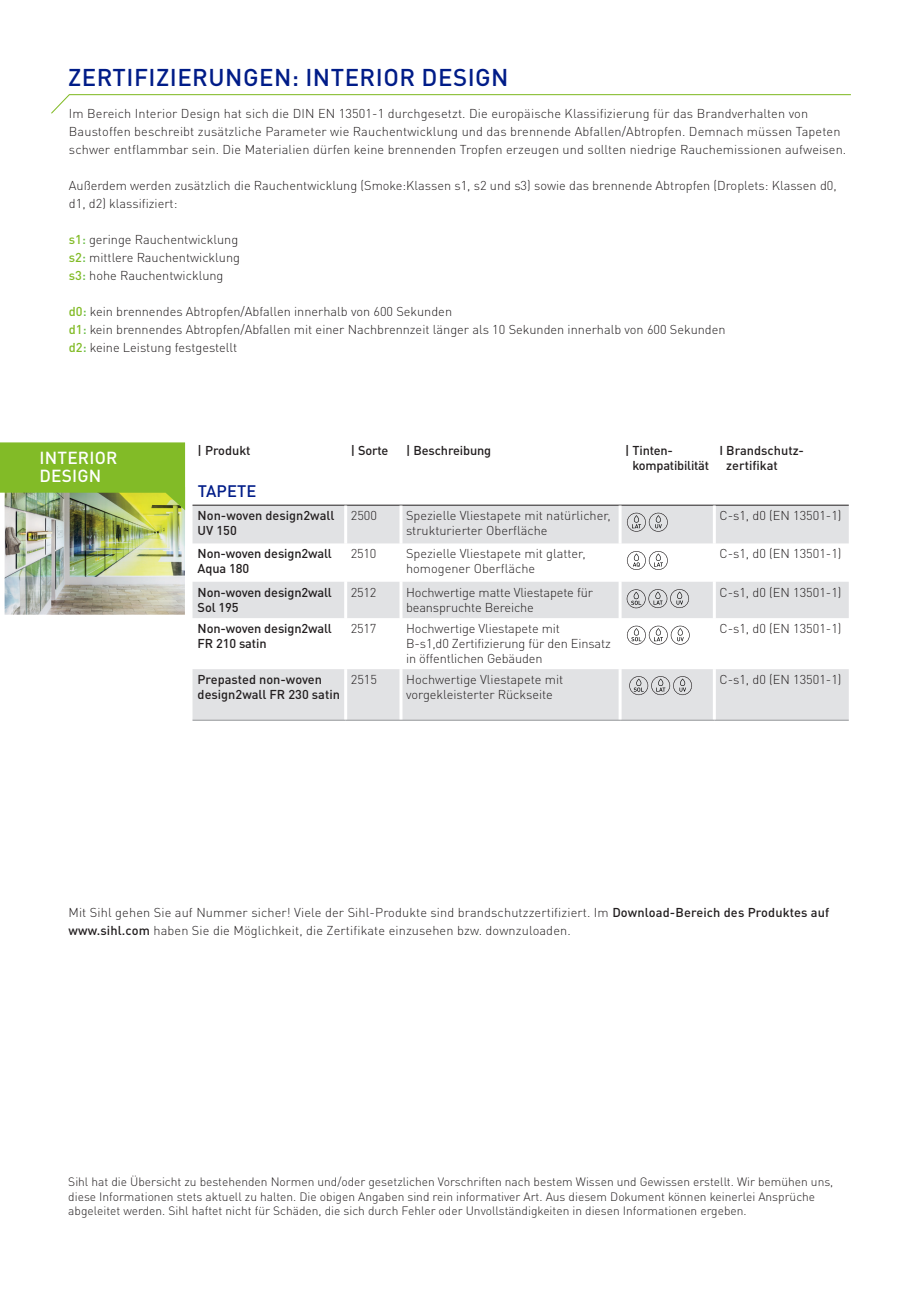
<style>
.page{position:relative;width:919px;height:1289px;background:#fff}
.page>*{position:absolute;margin:0;border:0;box-sizing:border-box;transform-origin:0 0}
.t1{font:500 24px "DIN Pro";letter-spacing:.02em;color:#001c88}
.t2{font:500 17.25px/18px "DIN Pro";letter-spacing:.01em;color:#fff}
.t3{font:500 16.5px "DIN Pro";letter-spacing:.01em;color:#001c88}
.t4{font:300 12.75px/18px "DIN Pro";color:#231f20}
.t5{font:500 12.75px/15px "DIN Pro";letter-spacing:-.01em;color:#231f20}
.t6{font:300 12px/14.4px "DIN Pro";color:#231f20}
.s1{font-weight:500;color:#82bb27}
.s2{font-weight:500;color:#68bc45}
.s3{font-weight:500}
</style>
<div class="page">
<svg style="left:192px;top:506px;width:656px;height:112px;fill:#e1e2e4"></svg>
<hr style="left:712px;top:543px;width:3px;height:38px;background:#fff">
<hr style="left:712px;top:581px;width:3px;height:37px;background:#fff">
<hr style="left:344px;top:543px;width:3px;height:38px;background:#fff">
<hr style="left:399px;top:543px;width:3px;height:38px;background:#fff">
<hr style="left:618px;top:543px;width:3px;height:38px;background:#fff">
<hr style="left:344px;top:581px;width:3px;height:37px;background:#fff">
<hr style="left:399px;top:581px;width:3px;height:37px;background:#fff">
<hr style="left:618px;top:581px;width:3px;height:37px;background:#fff">
<hr style="left:192px;top:505px;width:153px;height:1px;background:#231f20">
<hr style="left:345px;top:505px;width:56px;height:1px;background:#231f20">
<hr style="left:401px;top:505px;width:219px;height:1px;background:#231f20">
<hr style="left:620px;top:505px;width:94px;height:1px;background:#231f20">
<hr style="left:714px;top:505px;width:134px;height:1px;background:#231f20">
<hr style="left:344px;top:505px;width:3px;height:38px;background:#fff">
<hr style="left:399px;top:505px;width:3px;height:38px;background:#fff">
<hr style="left:618px;top:505px;width:3px;height:38px;background:#fff">
<hr style="left:712px;top:505px;width:3px;height:38px;background:#fff">
<hr style="left:192px;top:720px;width:153px;height:1px;background:#939598">
<hr style="left:345px;top:720px;width:56px;height:1px;background:#939598">
<hr style="left:401px;top:720px;width:219px;height:1px;background:#939598">
<hr style="left:620px;top:720px;width:94px;height:1px;background:#939598">
<hr style="left:714px;top:720px;width:134px;height:1px;background:#939598">
<svg style="left:627px;top:513px;width:40px;height:18px"></svg>
<svg style="left:627px;top:551px;width:40px;height:19px"></svg>
<svg style="left:627px;top:625px;width:62px;height:19px"></svg>
<svg style="left:626px;top:589px;width:63px;height:19px"></svg>
<svg style="left:4px;top:510px;width:1px;height:104px"></svg>
<img style="left:5px;top:510px;width:180px;height:104px">
<svg style="left:0;top:442px;width:185px;height:68px;background:#8ab839"></svg>
<svg style="left:51px;top:94px;width:800px;height:20px"></svg>
<div style="left:192px;top:669px;width:656px;height:51px;background:#e1e2e4"></div>
<h1 class="t1" style="left:68px;top:59px;width:442px">ZERTIFIZIERUNGEN: INTERIOR DESIGN</h1>
<p class="t4" style="left:69px;top:103px;width:778px">Im Bereich Interior Design hat sich die DIN EN 13501-1 durchgesetzt. Die europäische Klassifizierung für das Brandverhalten von<br>Baustoffen beschreibt zusätzliche Parameter wie Rauchentwicklung und das brennende Abfallen/Abtropfen. Demnach müssen Tapeten schwer entflammbar sein. Die Materialien dürfen keine brennenden Tropfen erzeugen und sollten niedrige Rauchemissionen aufweisen.</p>
<p class="t4" style="left:69px;top:175px;width:769px">Außerdem werden zusätzlich die Rauchentwicklung (Smoke:Klassen s1, s2 und s3) sowie das brennende Abtropfen (Droplets: Klassen d0, d1, d2) klassifiziert:</p>
<p class="t4" style="left:69px;top:229px;width:173px"><span class="s1">s1</span><span class="s2">:</span> geringe Rauchentwicklung <span class="s1">s2</span><span class="s2">:</span> mittlere Rauchentwicklung <span class="s1">s3</span><span class="s2">:</span> hohe Rauchentwicklung</p>
<p class="t4" style="left:69px;top:301px;width:658px"><span class="s1">d0</span><span class="s2">:</span> kein brennendes Abtropfen/Abfallen innerhalb von 600 Sekunden<br><span class="s1">d1</span><span class="s2">:</span> kein brennendes Abtropfen/Abfallen mit einer Nachbrennzeit länger als 10 Sekunden innerhalb von 600 Sekunden <span class="s1">d2</span><span class="s2">:</span> keine Leistung festgestellt</p>
<h2 class="t2" style="left:40px;top:448px;width:79px">INTERIOR<br>DESIGN</h2>
<p class="t5" style="left:198px;top:442px;width:55px">| Produkt</p>
<p class="t5" style="left:351px;top:442px;width:39px">| Sorte</p>
<p class="t5" style="left:406px;top:442px;width:87px">| Beschreibung</p>
<p class="t5" style="left:632px;top:442px;width:78px;text-indent:-7px">| Tinten&shy;kompatibilität</p>
<p class="t5" style="left:726px;top:442px;width:79px;text-indent:-7px">I Brandschutz&shy;zertifikat</p>
<p class="t3" style="left:198px;top:478px;width:60px">TAPETE</p>
<p class="t5" style="left:198px;top:507px;width:138px">Non-woven design2wall<br>UV 150</p>
<p class="t4" style="left:351px;top:505px;width:28px">2500</p>
<p class="t4" style="left:406px;top:507px;width:206px;line-height:15px">Spezielle Vliestapete mit natürlicher, strukturierter Oberfläche</p>
<p class="t4" style="left:719px;top:505px;width:124px">C-s1, d0 (EN 13501-1)</p>
<p class="t5" style="left:198px;top:545px;width:136px">Non-woven design2wall<br>Aqua 180</p>
<p class="t4" style="left:351px;top:544px;width:27px">2510</p>
<p class="t4" style="left:406px;top:545px;width:181px;line-height:15px">Spezielle Vliestapete mit glatter, homogener Oberfläche</p>
<p class="t4" style="left:719px;top:544px;width:124px">C-s1, d0 (EN 13501-1)</p>
<p class="t5" style="left:198px;top:583px;width:136px">Non-woven design2wall<br>Sol 195</p>
<p class="t4" style="left:351px;top:582px;width:27px">2512</p>
<p class="t4" style="left:406px;top:583px;width:188px;line-height:15px">Hochwertige matte Vliestapete für beanspruchte Bereiche</p>
<p class="t4" style="left:719px;top:582px;width:124px">C-s1, d0 (EN 13501-1)</p>
<p class="t5" style="left:198px;top:620px;width:136px">Non-woven design2wall<br>FR 210 satin</p>
<p class="t4" style="left:351px;top:618px;width:27px">2517</p>
<p class="t4" style="left:406px;top:620px;width:206px;line-height:15px">Hochwertige Vliestapete mit<br>B-s1,d0 Zertifizierung für den Einsatz in öffentlichen Gebäuden</p>
<p class="t4" style="left:719px;top:618px;width:124px">C-s1, d0 (EN 13501-1)</p>
<p class="t5" style="left:198px;top:671px;width:144px">Prepasted non-woven design2wall FR 230 satin</p>
<p class="t4" style="left:351px;top:669px;width:28px">2515</p>
<p class="t4" style="left:406px;top:671px;width:159px;line-height:15px">Hochwertige Vliestapete mit vorgekleisterter Rückseite</p>
<p class="t4" style="left:719px;top:669px;width:124px">C-s1, d0 (EN 13501-1)</p>
<p class="t4" style="left:68px;top:902px;width:762px">Mit Sihl gehen Sie auf Nummer sicher! Viele der Sihl-Produkte sind brandschutzzertifiziert. Im <span class="s3">Download-Bereich des Produktes auf www.sihl.com</span> haben Sie die Möglichkeit, die Zertifikate einzusehen bzw. downzuloaden.</p>
<p class="t6" style="left:68px;top:1174px;width:766px">Sihl hat die Übersicht zu bestehenden Normen und/oder gesetzlichen Vorschriften nach bestem Wissen und Gewissen erstellt. Wir bemühen uns, diese Informationen stets aktuell zu halten. Die obigen Angaben sind rein informativer Art. Aus diesem Dokument können keinerlei Ansprüche abgeleitet werden. Sihl haftet nicht für Schäden, die sich durch Fehler oder Unvollständigkeiten in diesen Informationen ergeben.</p>
</div>
